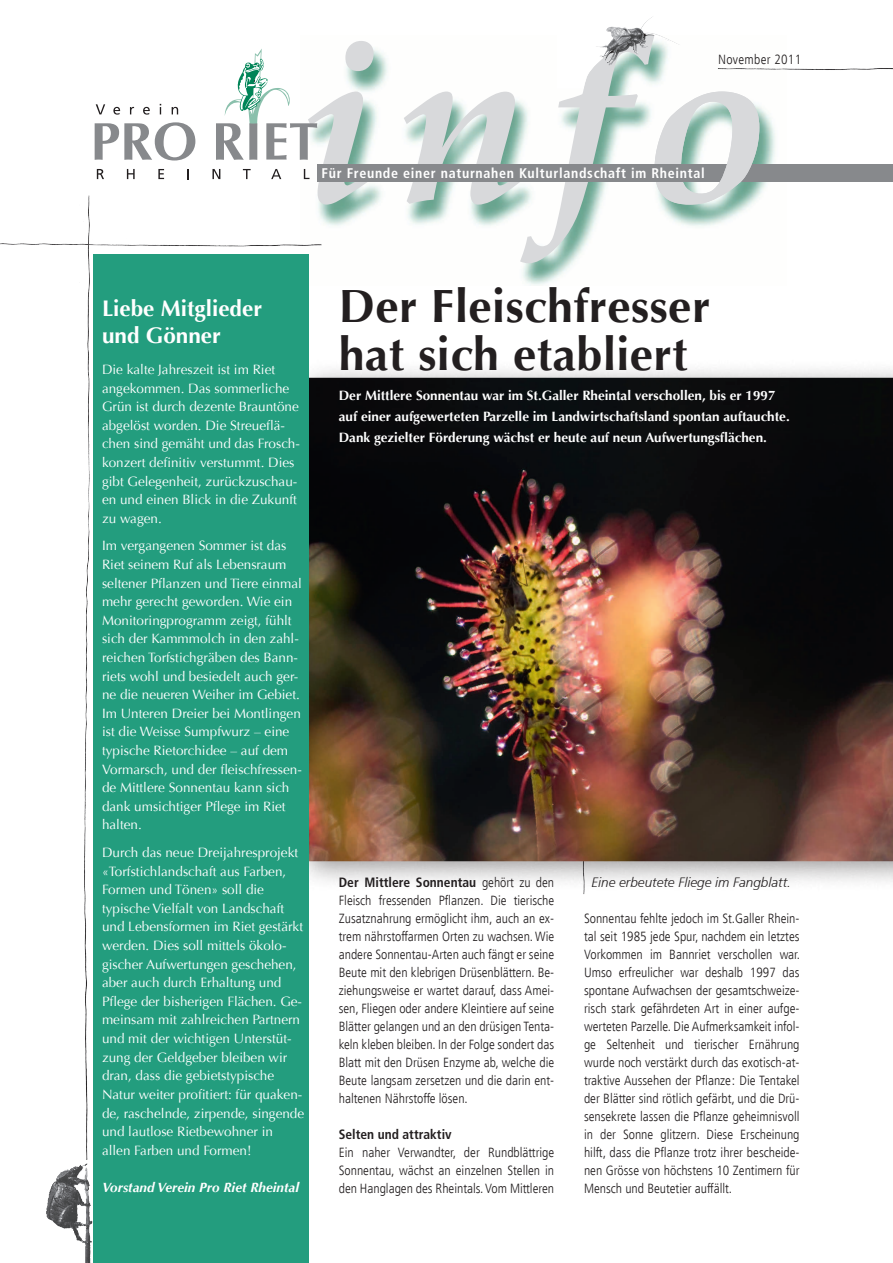
<style>
.page{position:relative;width:893px;height:1263px;background:#fff}
.page>*{position:absolute;margin:0;border:0;box-sizing:border-box;transform-origin:0 0}
.t1{font:700 46.5px/48px "Optima";letter-spacing:.01em;color:#231f20}
.t2{font:700 22.5px/27px "Optima";color:#fff}
.t3{font:700 condensed 13.95px "Frutiger";letter-spacing:.05em;color:#fff}
.t4{font:300 condensed 13.5px/18px "Frutiger";color:#231f20;text-align:justify}
.t5{font:13.5px/18.6px "Optima";color:#fff}
.t6{font:700 13.5px/21px "Optima";color:#fff}
.t7{font:italic 300 13.5px "Frutiger";color:#231f20}
.t8{font:italic 700 13.5px "Optima";color:#fff}
.t9{font:700 condensed 13.5px "Frutiger";color:#231f20}
.t10{font:300 condensed 13.5px "Frutiger";letter-spacing:.02em;color:#231f20}
.s1{font-weight:700}
</style>
<div class="page">
<div style="left:288px;top:359px;width:605px;height:533px;background:#231f20;opacity:.45"></div>
<img style="left:309px;top:378px;width:584px;height:483px">
<img style="left:301px;top:49px;width:486px;height:237px">
<svg style="left:96px;top:104px;width:9px;height:10px"></svg>
<svg style="left:113px;top:107px;width:7px;height:8px"></svg>
<svg style="left:130px;top:107px;width:4px;height:7px"></svg>
<svg style="left:143px;top:107px;width:7px;height:8px"></svg>
<svg style="left:172px;top:107px;width:6px;height:7px"></svg>
<svg style="left:95px;top:122px;width:100px;height:38px"></svg>
<svg style="left:97px;top:169px;width:7px;height:10px"></svg>
<svg style="left:127px;top:169px;width:8px;height:10px"></svg>
<svg style="left:158px;top:169px;width:6px;height:10px"></svg>
<svg style="left:187px;top:169px;width:2px;height:10px"></svg>
<svg style="left:212px;top:41px;width:162px;height:164px"></svg>
<div style="left:317px;top:164px;width:576px;height:18px;background:#87898c"></div>
<img style="left:608px;top:17px;width:44px;height:11px">
<svg style="left:404px;top:28px;width:355px;height:235px"></svg>
<div style="left:317px;top:164px;width:382px;height:18px;background:#87898c"></div>
<img style="left:88px;top:196px;width:1px;height:79px">
<img style="left:723px;top:62px;width:154px;height:7px">
<img style="left:0;top:238px;width:321px;height:7px">
<div style="left:94px;top:254px;width:215px;height:1009px;background:#239d7e"></div>
<img style="left:46px;top:1163px;width:41px;height:58px">
<p class="t10" style="left:718px;top:52px;width:85px">November 2011</p>
<p class="t3" style="left:322px;top:164px;width:385px">Für Freunde einer naturnahen Kulturlandschaft im Rheintal</p>
<h2 class="t2" style="left:102px;top:295px;width:162px">Liebe Mitglieder und Gönner</h2>
<p class="t5" style="left:102px;top:360px;width:199px">Die kalte Jahreszeit ist im Riet angekommen. Das sommerliche<br>Grün ist durch dezente Brauntöne abgelöst worden. Die Streueflä&shy;chen sind gemäht und das Frosch&shy;konzert definitiv verstummt. Dies gibt Gelegenheit, zurückzuschau&shy;en und einen Blick in die Zukunft zu wagen.</p>
<p class="t5" style="left:102px;top:537px;width:201px">Im vergangenen Sommer ist das<br>Riet seinem Ruf als Lebensraum seltener Pflanzen und Tiere einmal mehr gerecht geworden. Wie ein<br>Monitoringprogramm zeigt, fühlt sich der Kammmolch in den zahl&shy;reichen Torfstichgräben des Bann&shy;riets wohl und besiedelt auch ger&shy;ne die neueren Weiher im Gebiet.<br>Im Unteren Dreier bei Montlingen ist die Weisse Sumpfwurz – eine typische Rietorchidee – auf dem<br>Vormarsch, und der fleischfressen&shy;de Mittlere Sonnentau kann sich dank umsichtiger Pflege im Riet halten.</p>
<p class="t5" style="left:102px;top:843px;width:204px">Durch das neue Dreijahresprojekt «Torfstichlandschaft aus Farben,<br>Formen und Tönen» soll die typische Vielfalt von Landschaft und Lebensformen im Riet gestärkt werden. Dies soll mittels ökolo&shy;gischer Aufwertungen geschehen, aber auch durch Erhaltung und<br>Pflege der bisherigen Flächen. Ge&shy;meinsam mit zahlreichen Partnern und mit der wichtigen Unterstüt&shy;zung der Geldgeber bleiben wir dran, dass die gebietstypische<br>Natur weiter profitiert: für quaken&shy;de, raschelnde, zirpende, singende und lautlose Rietbewohner in allen Farben und Formen!</p>
<p class="t8" style="left:102px;top:1179px;width:199px">Vorstand Verein Pro Riet Rheintal</p>
<h1 class="t1" style="left:339px;top:283px;width:373px">Der Fleischfresser hat sich etabliert</h1>
<p class="t6" style="left:339px;top:385px;width:452px">Der Mittlere Sonnentau war im St.Galler Rheintal verschollen, bis er 1997 auf einer aufgewerteten Parzelle im Landwirtschaftsland spontan auftauchte.<br>Dank gezielter Förderung wächst er heute auf neun Aufwertungsflächen.</p>
<p class="t4" style="left:339px;top:873px;width:217px"><span class="s1">Der Mittlere Sonnentau</span> gehört zu den Fleisch fressenden Pflanzen. Die tierische Zusatznahrung ermöglicht ihm, auch an ex&shy;trem nährstoffarmen Orten zu wachsen. Wie andere Sonnentau-Arten auch fängt er seine Beute mit den klebrigen Drüsenblättern. Be&shy;ziehungsweise er wartet darauf, dass Amei&shy;sen, Fliegen oder andere Kleintiere auf seine Blätter gelangen und an den drüsigen Tenta&shy;keln kleben bleiben. In der Folge sondert das Blatt mit den Drüsen Enzyme ab, welche die Beute langsam zersetzen und die darin ent&shy;haltenen Nährstoffe lösen.</p>
<p class="t9" style="left:339px;top:1126px;width:114px">Selten und attraktiv</p>
<p class="t4" style="left:339px;top:1143px;width:217px">Ein naher Verwandter, der Rundblättrige Sonnentau, wächst an einzelnen Stellen in den Hanglagen des Rheintals. Vom Mittleren</p>
<p class="t7" style="left:591px;top:874px;width:201px">Eine erbeutete Fliege im Fangblatt.</p>
<p class="t4" style="left:584px;top:909px;width:217px">Sonnentau fehlte jedoch im St.Galler Rhein&shy;tal seit 1985 jede Spur, nachdem ein letztes Vorkommen im Bannriet verschollen war.<br>Umso erfreulicher war deshalb 1997 das spontane Aufwachsen der gesamtschweize&shy;risch stark gefährdeten Art in einer aufge&shy;werteten Parzelle. Die Aufmerksamkeit infol&shy;ge Seltenheit und tierischer Ernährung wurde noch verstärkt durch das exotisch-at&shy;traktive Aussehen der Pflanze: Die Tentakel der Blätter sind rötlich gefärbt, und die Drü&shy;sensekrete lassen die Pflanze geheimnisvoll in der Sonne glitzern. Diese Erscheinung hilft, dass die Pflanze trotz ihrer bescheide&shy;nen Grösse von höchstens 10 Zentimern für Mensch und Beutetier auffällt.</p>
</div>
